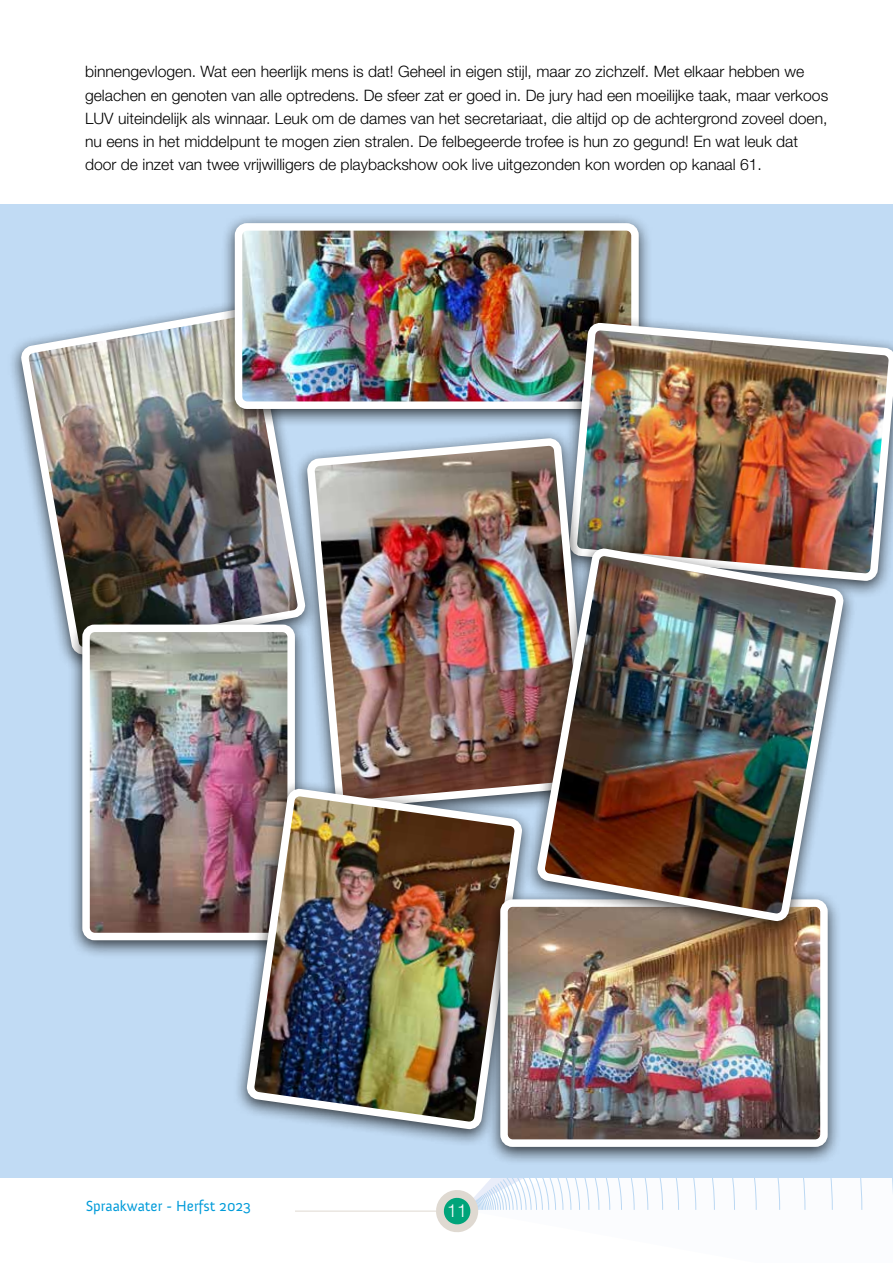
<style>
.page{position:relative;width:893px;height:1263px;background:#fff}
.page>*{position:absolute;margin:0;border:0;box-sizing:border-box;transform-origin:0 0}
.t1{font:300 18px "Helvetica Neue LT Std";color:#fff}
.t2{font:300 15.75px/23.2px "Helvetica Neue LT Std";color:#000}
.t3{font:15px "Anivers";color:#009bd9}
</style>
<div class="page">
<hr style="left:295px;top:1211px;width:166px;height:1px;background:#dfd9d1">
<svg style="left:434px;top:1178px;width:229px;height:54px"></svg>
<div style="left:0;top:204px;width:893px;height:974px;background:#c1dbf4"></div>
<div style="left:8px;top:299px;width:311px;height:373px;background:#000;opacity:.75"></div>
<img style="left:23px;top:306px;width:285px;height:351px">
<div style="left:220px;top:213px;width:433px;height:214px;background:#000;opacity:.75"></div>
<img style="left:244px;top:232px;width:386px;height:168px">
<div style="left:235px;top:223px;width:404px;height:186px;border:8px solid #fff;border-radius:9px"></div>
<div style="left:556px;top:313px;width:337px;height:286px;background:#000;opacity:.75"></div>
<img style="left:565px;top:319px;width:328px;height:267px">
<div style="left:293px;top:429px;width:310px;height:397px;background:#000;opacity:.75"></div>
<img style="left:311px;top:437px;width:280px;height:342px">
<div style="left:68px;top:614px;width:241px;height:344px;background:#000;opacity:.75"></div>
<img style="left:91px;top:633px;width:195px;height:298px">
<div style="left:82px;top:624px;width:213px;height:316px;border:8px solid #fff;border-radius:9px"></div>
<div style="left:233px;top:779px;width:303px;height:368px;background:#000;opacity:.75"></div>
<img style="left:242px;top:784px;width:282px;height:350px">
<div style="left:486px;top:889px;width:356px;height:276px;background:#000;opacity:.75"></div>
<img style="left:509px;top:908px;width:310px;height:230px">
<div style="left:500px;top:899px;width:328px;height:248px;border:8px solid #fff;border-radius:9px"></div>
<div style="left:524px;top:539px;width:333px;height:400px;background:#000;opacity:.75"></div>
<img style="left:532px;top:544px;width:317px;height:383px">
<p class="t2" style="left:85px;top:60px;width:745px">binnengevlogen. Wat een heerlijk mens is dat! Geheel in eigen stijl, maar zo zichzelf. Met elkaar hebben we gelachen en genoten van alle optredens. De sfeer zat er goed in. De jury had een moeilijke taak, maar verkoos LUV uiteindelijk als winnaar. Leuk om de dames van het secretariaat, die altijd op de achtergrond zoveel doen, nu eens in het middelpunt te mogen zien stralen. De felbegeerde trofee is hun zo gegund! En wat leuk dat door de inzet van twee vrijwilligers de playbackshow ook live uitgezonden kon worden op kanaal 61.</p>
<p class="t3" style="left:86px;top:1198px;width:167px">Spraakwater - Herfst 2023</p>
<p class="t1" style="left:447px;top:1199px;width:22px">11</p>
</div>
